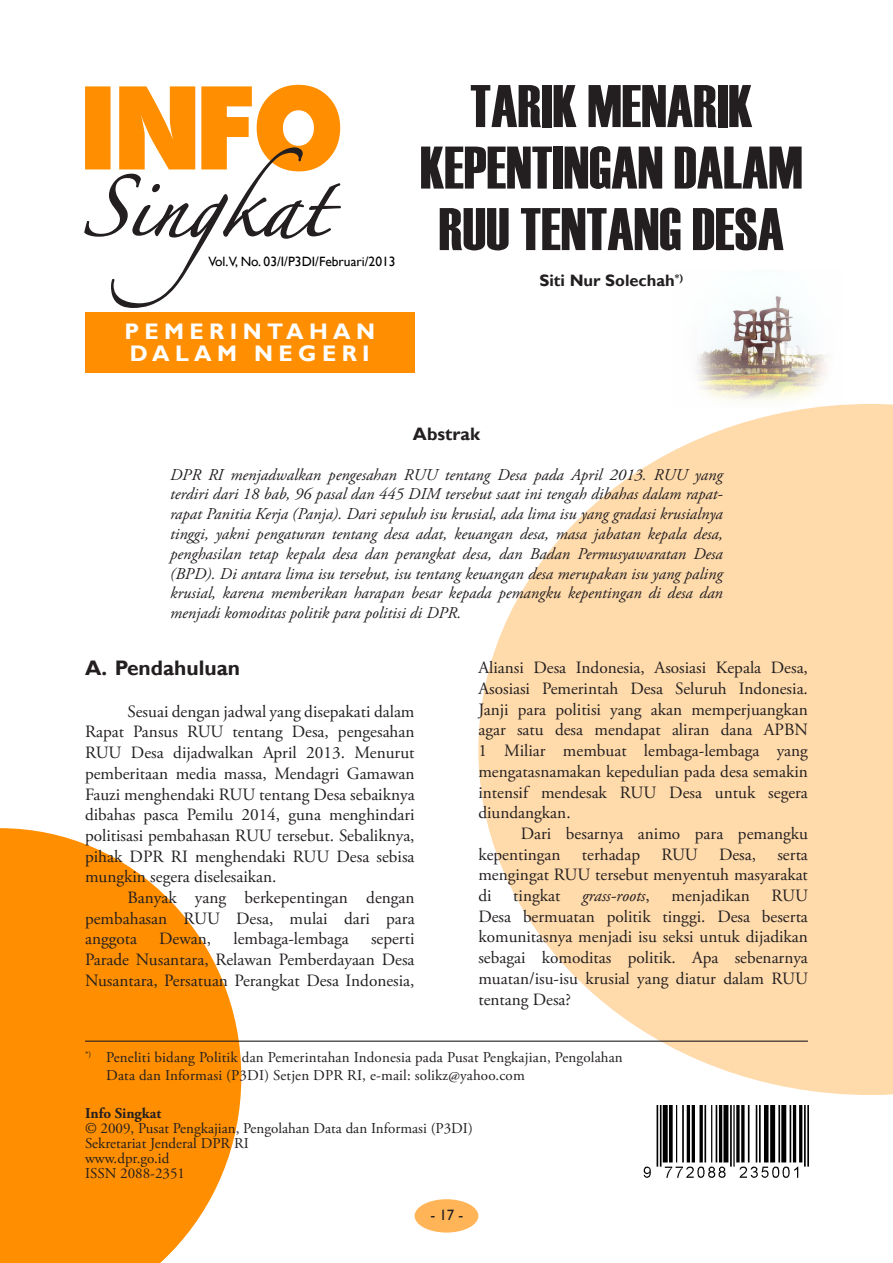
<style>
.page{position:relative;width:893px;height:1263px;background:#fff}
.page>*{position:absolute;margin:0;border:0;box-sizing:border-box;transform-origin:0 0}
.Judul_Utama{font:60px/61.5px "Haettenschweiler";color:#231f20;text-align:center}
.Nama_Bidang{font:700 22.5px/22.5px "Gill Sans";letter-spacing:.24em;color:#fff}
.Sub_Judul_Naskah{font:700 21px "Gill Sans";color:#231f20}
.Judul_Abstract{font:700 18px "Gill Sans";color:#231f20}
.Naskah{font:17.25px/20.7px "Adobe Garamond Pro";color:#231f20;text-align:justify}
.Naskah-2{font:italic 17.25px "Adobe Garamond Pro";color:#231f20}
.Abstract{font:italic 16.5px/19.8px "Adobe Garamond Pro";color:#231f20;text-align:justify}
.Nama_Penulis{font:700 16.5px "Gill Sans";color:#231f20}
.Catatan_Kaki{font:15px/18px "Adobe Garamond Pro";letter-spacing:.01em;color:#231f20}
.Catatan_Kaki-2{font:700 15px "Adobe Garamond Pro";color:#231f20}
.t1{font:15px "Gill Sans";color:#231f20}
.Volume{font:13.5px "Gill Sans";color:#000}
.s1{font-style:normal}
</style>
<div class="page">
<div style="left:415px;top:1199px;width:63px;height:33px;background:#ffb557;border-radius:50%"></div>
<img style="left:696px;top:296px;width:131px;height:105px">
<svg style="left:478px;top:404px;width:415px;height:691px;fill:#ffdaab"></svg>
<svg style="left:0;top:828px;width:241px;height:435px;fill:#ff8f00"></svg>
<div style="left:85px;top:312px;width:330px;height:61px;background:#ff8f00"></div>
<img style="left:643px;top:1105px;width:166px;height:73px">
<hr style="left:85px;top:1040px;width:723px;height:2px;background:#231f20">
<svg style="left:84px;top:85px;width:257px;height:223px"></svg>
<p class="Volume" style="left:208px;top:254px;width:189px">Vol.V, No. 03/I/P3DI/Februari/2013</p>
<p class="Nama_Bidang" style="left:124px;top:321px;width:252px">PEMERINTAHAN<br>DALAM NEGERI</p>
<p class="Judul_Utama" style="left:420px;top:75px;width:384px">TARIK MENARIK<br>KEPENTINGAN DALAM<br>RUU TENTANG DESA</p>
<p class="Nama_Penulis" style="left:539px;top:271px;width:145px">Siti Nur Solechah<sup>*)</sup></p>
<p class="Judul_Abstract" style="left:413px;top:423px;width:69px">Abstrak</p>
<p class="Abstract" style="left:170px;top:465px;width:554px">DPR RI menjadwalkan pengesahan RUU tentang Desa pada April 2013. RUU yang terdiri dari 18 bab, 96 pasal dan 445 DIM tersebut saat ini tengah dibahas dalam rapat&shy;rapat Panitia Kerja (Panja). Dari sepuluh isu krusial, ada lima isu yang gradasi krusialnya tinggi, yakni pengaturan tentang desa adat, keuangan desa, masa jabatan kepala desa, penghasilan tetap kepala desa dan perangkat desa, dan Badan Permusyawaratan Desa (BPD). Di antara lima isu tersebut, isu tentang keuangan desa merupakan isu yang paling krusial, karena memberikan harapan besar kepada pemangku kepentingan di desa dan menjadi komoditas politik para politisi di DPR.</p>
<p class="Sub_Judul_Naskah" style="left:85px;top:656px;width:157px">A. Pendahuluan</p>
<p class="Naskah" style="left:85px;top:701px;width:331px;text-indent:43px">Sesuai dengan jadwal yang disepakati dalam Rapat Pansus RUU tentang Desa, pengesahan RUU Desa dijadwalkan April 2013. Menurut pemberitaan media massa, Mendagri Gamawan Fauzi menghendaki RUU tentang Desa sebaiknya dibahas pasca Pemilu 2014, guna menghindari politisasi pembahasan RUU tersebut. Sebaliknya, pihak DPR RI menghendaki RUU Desa sebisa mungkin segera diselesaikan.</p>
<p class="Naskah" style="left:85px;top:888px;width:331px;text-indent:43px">Banyak yang berkepentingan dengan pembahasan RUU Desa, mulai dari para anggota</p>
<p class="Naskah" style="left:478px;top:658px;width:331px">Aliansi Desa Indonesia, Asosiasi Kepala Desa, Asosiasi Pemerintah Desa Seluruh Indonesia.<br>Janji para politisi yang akan memperjuangkan agar satu desa mendapat aliran dana APBN 1 Miliar membuat lembaga-lembaga yang mengatasnamakan kepedulian pada desa semakin intensif mendesak RUU Desa untuk segera diundangkan.</p>
<p class="Naskah" style="left:478px;top:824px;width:331px;text-indent:43px">Dari besarnya animo para pemangku kepentingan terhadap RUU Desa, serta mengingat RUU tersebut menyentuh masyarakat di</p>
<p class="Naskah" style="left:513px;top:886px;width:49px">tingkat</p>
<p class="Naskah-2" style="left:582px;top:885px;width:69px">grass-roots<span class="s1">,</span></p>
<p class="Naskah" style="left:671px;top:886px;width:80px">menjadikan</p>
<p class="Naskah" style="left:478px;top:886px;width:331px;text-indent:293px">RUU Desa bermuatan politik tinggi. Desa beserta komunitasnya menjadi isu seksi untuk dijadikan sebagai komoditas politik. Apa sebenarnya muatan/isu-isu krusial yang diatur dalam RUU tentang Desa?</p>
<p class="Naskah" style="left:159px;top:929px;width:54px">Dewan,</p>
<p class="Naskah" style="left:233px;top:929px;width:117px">lembaga-lembaga</p>
<p class="Naskah" style="left:85px;top:929px;width:331px;text-indent:286px">seperti Parade Nusantara, Relawan Pemberdayaan Desa Nusantara, Persatuan Perangkat Desa Indonesia,</p>
<p class="Catatan_Kaki" style="left:106px;top:1049px;width:518px;text-indent:-21px"><sup>*)</sup> Peneliti bidang Politik dan Pemerintahan Indonesia pada Pusat Pengkajian, Pengolahan<br>Data dan Informasi (P3DI) Setjen DPR RI, e-mail: solikz@yahoo.com</p>
<p class="Catatan_Kaki-2" style="left:85px;top:1104px;width:78px">Info Singkat</p>
<p class="Catatan_Kaki" style="left:85px;top:1120px;width:389px">© 2009, Pusat Pengkajian, Pengolahan Data dan Informasi (P3DI)</p>
<p class="Catatan_Kaki" style="left:85px;top:1135px;width:165px">Sekretariat Jenderal DPR RI</p>
<p class="Catatan_Kaki" style="left:85px;top:1150px;width:86px">www.dpr.go.id</p>
<p class="Catatan_Kaki" style="left:85px;top:1165px;width:102px">ISSN 2088-2351</p>
<p class="t1" style="left:430px;top:1206px;width:35px">- 17 -</p>
</div>
